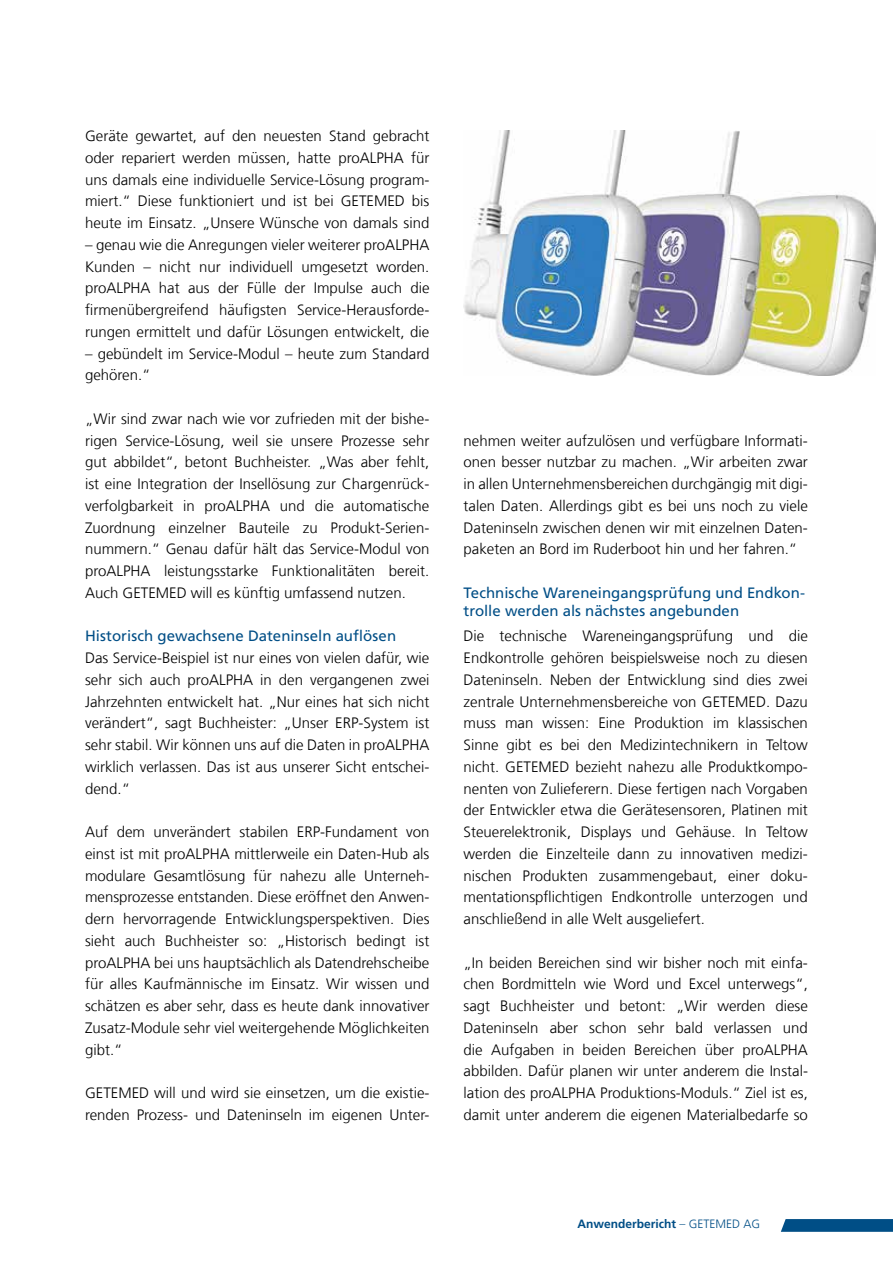
<style>
.page{position:relative;width:893px;height:1263px;background:#fff}
.page>*{position:absolute;margin:0;border:0;box-sizing:border-box;transform-origin:0 0}
.t1{font:300 15px/21.8px "Frutiger LT Com";color:#000;text-align:justify}
.t2{font:15px/18px "Frutiger LT Com";letter-spacing:.005em;color:#004e86}
.t3{font:700 12px "Frutiger LT Com";color:#004e86}
.s1{font-weight:300}
</style>
<div class="page">
<svg style="left:781px;top:1219px;width:112px;height:13px"></svg>
<img style="left:463px;top:131px;width:413px;height:244px">
<p class="t1" style="left:85px;top:125px;width:346px">Geräte gewartet, auf den neuesten Stand gebracht oder repariert werden müssen, hatte proALPHA für uns damals eine individuelle Service-Lösung program&shy;miert.“ Diese funktioniert und ist bei GETEMED bis heute im Einsatz. „Unsere Wünsche von damals sind</p>
<p class="t1" style="left:85px;top:234px;width:346px">– genau wie die Anregungen vieler weiterer proALPHA Kunden – nicht nur individuell umgesetzt worden. proALPHA hat aus der Fülle der Impulse auch die firmenübergreifend häufigsten Service-Herausforde&shy;rungen ermittelt und dafür Lösungen entwickelt, die</p>
<p class="t1" style="left:85px;top:342px;width:346px">– gebündelt im Service-Modul – heute zum Standard gehören.“</p>
<p class="t1" style="left:85px;top:408px;width:346px">„Wir sind zwar nach wie vor zufrieden mit der bishe&shy;rigen Service-Lösung, weil sie unsere Prozesse sehr gut abbildet“, betont Buchheister. „Was aber fehlt, ist eine Integration der Insellösung zur Chargenrück&shy;verfolgbarkeit in proALPHA und die automatische Zuordnung einzelner Bauteile zu Produkt-Serien&shy;nummern.“ Genau dafür hält das Service-Modul von proALPHA leistungsstarke Funktionalitäten bereit.<br>Auch GETEMED will es künftig umfassend nutzen.</p>
<p class="t2" style="left:85px;top:627px;width:313px">Historisch gewachsene Dateninseln auflösen</p>
<p class="t1" style="left:85px;top:647px;width:346px">Das Service-Beispiel ist nur eines von vielen dafür, wie sehr sich auch proALPHA in den vergangenen zwei Jahrzehnten entwickelt hat. „Nur eines hat sich nicht verändert“, sagt Buchheister: „Unser ERP-System ist sehr stabil. Wir können uns auf die Daten in proALPHA wirklich verlassen. Das ist aus unserer Sicht entschei&shy;dend.“</p>
<p class="t1" style="left:85px;top:821px;width:346px">Auf dem unverändert stabilen ERP-Fundament von einst ist mit proALPHA mittlerweile ein Daten-Hub als modulare Gesamtlösung für nahezu alle Unterneh&shy;mensprozesse entstanden. Diese eröffnet den Anwen&shy;dern hervorragende Entwicklungsperspektiven. Dies sieht auch Buchheister so: „Historisch bedingt ist proALPHA bei uns hauptsächlich als Datendrehscheibe für alles Kaufmännische im Einsatz. Wir wissen und schätzen es aber sehr, dass es heute dank innovativer Zusatz-Module sehr viel weitergehende Möglichkeiten gibt.“</p>
<p class="t1" style="left:85px;top:1082px;width:346px">GETEMED will und wird sie einsetzen, um die existie&shy;renden Prozess- und Dateninseln im eigenen Unter-</p>
<p class="t1" style="left:463px;top:429px;width:346px">nehmen weiter aufzulösen und verfügbare Informati&shy;onen besser nutzbar zu machen. „Wir arbeiten zwar in allen Unternehmensbereichen durchgängig mit digi&shy;talen Daten. Allerdings gibt es bei uns noch zu viele Dateninseln zwischen denen wir mit einzelnen Daten&shy;paketen an Bord im Ruderboot hin und her fahren.“</p>
<p class="t2" style="left:463px;top:583px;width:343px">Technische Wareneingangsprüfung und Endkon&shy;trolle werden als nächstes angebunden</p>
<p class="t1" style="left:463px;top:625px;width:346px">Die technische Wareneingangsprüfung und die Endkontrolle gehören beispielsweise noch zu diesen Dateninseln. Neben der Entwicklung sind dies zwei zentrale Unternehmensbereiche von GETEMED. Dazu muss man wissen: Eine Produktion im klassischen Sinne gibt es bei den Medizintechnikern in Teltow nicht. GETEMED bezieht nahezu alle Produktkompo&shy;nenten von Zulieferern. Diese fertigen nach Vorgaben der Entwickler etwa die Gerätesensoren, Platinen mit Steuerelektronik, Displays und Gehäuse. In Teltow werden die Einzelteile dann zu innovativen medizi&shy;nischen Produkten zusammengebaut, einer doku&shy;mentationspflichtigen Endkontrolle unterzogen und anschließend in alle Welt ausgeliefert.</p>
<p class="t1" style="left:463px;top:951px;width:346px">„In beiden Bereichen sind wir bisher noch mit einfa&shy;chen Bordmitteln wie Word und Excel unterwegs“, sagt Buchheister und betont: „Wir werden diese Dateninseln aber schon sehr bald verlassen und die Aufgaben in beiden Bereichen über proALPHA abbilden. Dafür planen wir unter anderem die Instal&shy;lation des proALPHA Produktions-Moduls.“ Ziel ist es, damit unter anderem die eigenen Materialbedarfe so</p>
<p class="t3" style="left:577px;top:1217px;width:184px">Anwenderbericht <span class="s1">– GETEMED AG</span></p>
</div>
